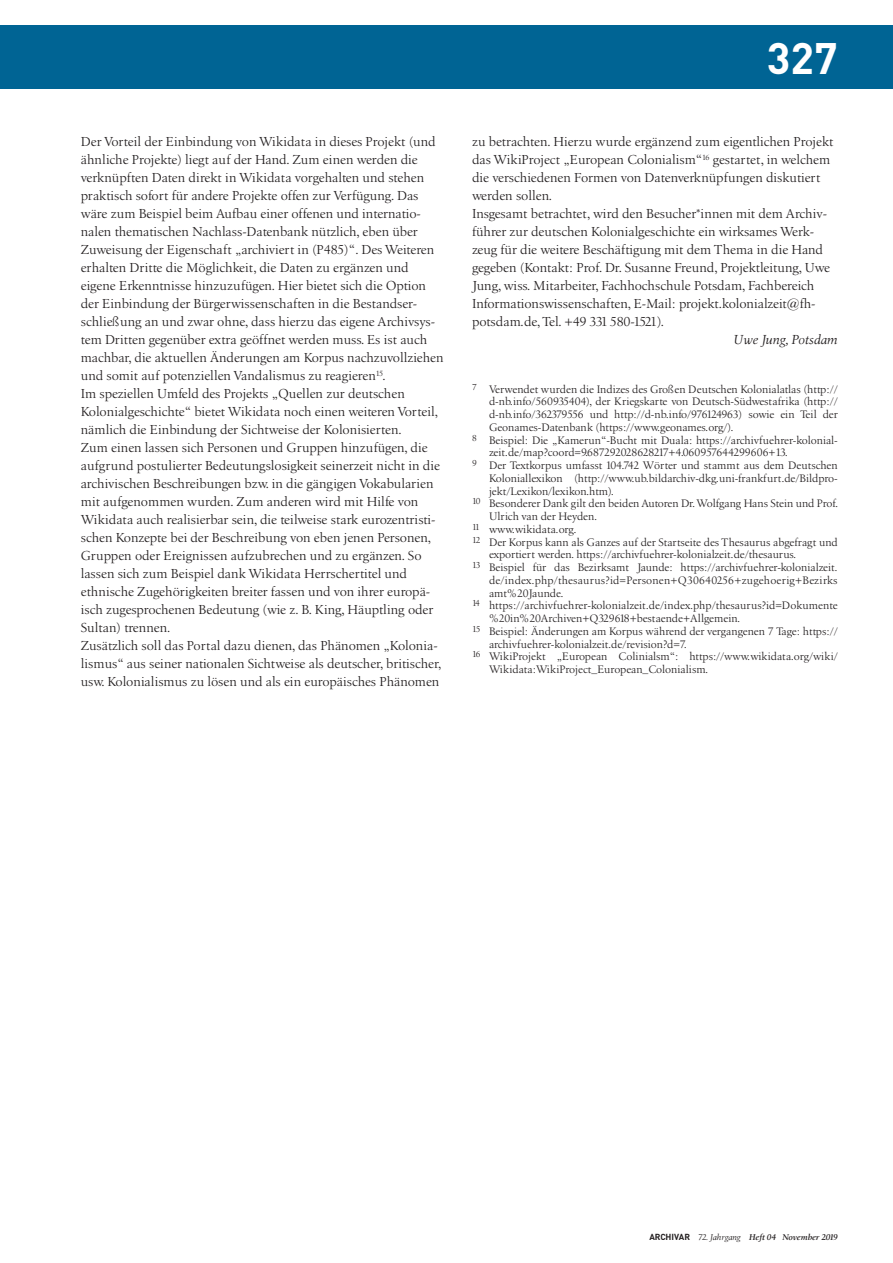
<style>
.page{position:relative;width:893px;height:1263px;background:#fff}
.page>*{position:absolute;margin:0;border:0;box-sizing:border-box;transform-origin:0 0}
.t1{font:700 43.5px "DIN";color:#fff}
.t2{font:13.5px/18px "Birka";color:#231f20}
.t3{font:italic 13.5px "Birka";letter-spacing:-.015em;color:#231f20}
.t4{font:11.25px "Birka";color:#231f20}
.t5{font:11.25px "Birka";letter-spacing:.02em;color:#231f20}
.t6{font:italic 600 8.7px "Birka";letter-spacing:-.015em;color:#231f20}
.s1{font-family:"DIN";font-weight:700;font-style:normal}
.s2{font-weight:400}
</style>
<div class="page">
<div style="left:0;top:25px;width:893px;height:64px;background:#006494"></div>
<h1 class="t1" style="left:767px;top:29px;width:72px">327</h1>
<p class="t2" style="left:81px;top:132px;width:364px">Der Vorteil der Einbindung von Wikidata in dieses Projekt (und ähnliche Projekte) liegt auf der Hand. Zum einen werden die verknüpften Daten direkt in Wikidata vorgehalten und stehen praktisch sofort für andere Projekte offen zur Verfügung. Das wäre zum Beispiel beim Aufbau einer offenen und internatio&shy;nalen thematischen Nachlass-Datenbank nützlich, eben über Zuweisung der Eigenschaft „archiviert in (P485)“. Des Weiteren erhalten Dritte die Möglichkeit, die Daten zu ergänzen und eigene Erkenntnisse hinzuzufügen. Hier bietet sich die Option der Einbindung der Bürgerwissenschaften in die Bestandser&shy;schließung an und zwar ohne, dass hierzu das eigene Archivsys&shy;tem Dritten gegenüber extra geöffnet werden muss. Es ist auch machbar, die aktuellen Änderungen am Korpus nachzuvollziehen und somit auf potenziellen Vandalismus zu reagieren<sup>15</sup>.<br>Im speziellen Umfeld des Projekts „Quellen zur deutschen Kolonialgeschichte“ bietet Wikidata noch einen weiteren Vorteil, nämlich die Einbindung der Sichtweise der Kolonisierten.<br>Zum einen lassen sich Personen und Gruppen hinzufügen, die aufgrund postulierter Bedeutungslosigkeit seinerzeit nicht in die archivischen Beschreibungen bzw. in die gängigen Vokabularien mit aufgenommen wurden. Zum anderen wird mit Hilfe von Wikidata auch realisierbar sein, die teilweise stark eurozentristi&shy;schen Konzepte bei der Beschreibung von eben jenen Personen, Gruppen oder Ereignissen aufzubrechen und zu ergänzen. So lassen sich zum Beispiel dank Wikidata Herrschertitel und ethnische Zugehörigkeiten breiter fassen und von ihrer europä&shy;isch zugesprochenen Bedeutung (wie z. B. King, Häuptling oder Sultan) trennen.<br>Zusätzlich soll das Portal dazu dienen, das Phänomen „Kolonia&shy;lismus“ aus seiner nationalen Sichtweise als deutscher, britischer, usw. Kolonialismus zu lösen und als ein europäisches Phänomen</p>
<p class="t2" style="left:472px;top:132px;width:363px">zu betrachten. Hierzu wurde ergänzend zum eigentlichen Projekt das WikiProject „European Colonialism“<sup>16</sup> gestartet, in welchem die verschiedenen Formen von Datenverknüpfungen diskutiert werden sollen.<br>Insgesamt betrachtet, wird den Besucher*innen mit dem Archiv&shy;führer zur deutschen Kolonialgeschichte ein wirksames Werk&shy;zeug für die weitere Beschäftigung mit dem Thema in die Hand gegeben (Kontakt: Prof. Dr. Susanne Freund, Projektleitung, Uwe Jung, wiss. Mitarbeiter, Fachhochschule Potsdam, Fachbereich Informationswissenschaften, E-Mail: projekt.kolonialzeit@fh&shy;potsdam.de, Tel. +49 331 580-1521).</p>
<p class="t3" style="left:733px;top:332px;width:106px">Uwe Jung, Potsdam</p>
<p class="t4" style="left:472px;top:382px;width:367px"><sup>7</sup> Verwendet wurden die Indizes des Großen Deutschen Kolonialatlas (http://</p>
<p class="t4" style="left:489px;top:395px;width:350px">d-nb.info/560935404), der Kriegskarte von Deutsch-Südwestafrika (http://</p>
<p class="t4" style="left:489px;top:408px;width:350px">d-nb.info/362379556 und http://d-nb.info/976124963) sowie ein Teil der</p>
<p class="t4" style="left:489px;top:421px;width:246px">Geonames-Datenbank (https://www.geonames.org/).</p>
<p class="t4" style="left:472px;top:433px;width:367px"><sup>8</sup> Beispiel: Die „Kamerun“-Bucht mit Duala: https://archivfuehrer-kolonial-</p>
<p class="t4" style="left:489px;top:446px;width:300px">zeit.de/map?coord=9.687292028628217+4.060957644299606+13.</p>
<p class="t4" style="left:472px;top:459px;width:367px"><sup>9</sup> Der Textkorpus umfasst 104.742 Wörter und stammt aus dem Deutschen</p>
<p class="t4" style="left:489px;top:472px;width:350px">Koloniallexikon (http://www.ub.bildarchiv-dkg.uni-frankfurt.de/Bildpro-</p>
<p class="t4" style="left:489px;top:484px;width:126px">jekt/Lexikon/lexikon.htm).</p>
<p class="t4" style="left:472px;top:497px;width:368px"><sup>10</sup> Besonderer Dank gilt den beiden Autoren Dr. Wolfgang Hans Stein und Prof.</p>
<p class="t4" style="left:489px;top:510px;width:110px">Ulrich van der Heyden.</p>
<p class="t4" style="left:472px;top:523px;width:106px"><sup>11</sup> www.wikidata.org.</p>
<p class="t4" style="left:472px;top:535px;width:367px"><sup>12</sup> Der Korpus kann als Ganzes auf der Startseite des Thesaurus abgefragt und</p>
<p class="t4" style="left:489px;top:548px;width:309px">exportiert werden. https://archivfuehrer-kolonialzeit.de/thesaurus.</p>
<p class="t4" style="left:472px;top:561px;width:367px"><sup>13</sup> Beispiel für das Bezirksamt Jaunde: https://archivfuehrer-kolonialzeit.</p>
<p class="t5" style="left:489px;top:574px;width:350px">de/index.php/thesaurus?id=Personen+Q30640256+zugehoerig+Bezirks</p>
<p class="t4" style="left:489px;top:586px;width:76px">amt%20Jaunde.</p>
<p class="t4" style="left:472px;top:599px;width:367px"><sup>14</sup> https://archivfuehrer-kolonialzeit.de/index.php/thesaurus?id=Dokumente</p>
<p class="t4" style="left:489px;top:612px;width:253px">%20in%20Archiven+Q329618+bestaende+Allgemein.</p>
<p class="t4" style="left:472px;top:625px;width:367px"><sup>15</sup> Beispiel: Änderungen am Korpus während der vergangenen 7 Tage: https://</p>
<p class="t4" style="left:489px;top:637px;width:200px">archivfuehrer-kolonialzeit.de/revision?d=7.</p>
<p class="t4" style="left:472px;top:650px;width:367px"><sup>16</sup> WikiProjekt „European Colinialsm“: https://www.wikidata.org/wiki/</p>
<p class="t4" style="left:489px;top:663px;width:221px">Wikidata:WikiProject_European_Colonialism.</p>
<p class="t6" style="left:649px;top:1232px;width:190px"><span class="s1">ARCHIVAR</span> <span class="s2">72. Jahrgang</span> Heft 04 November 2019</p>
</div>
